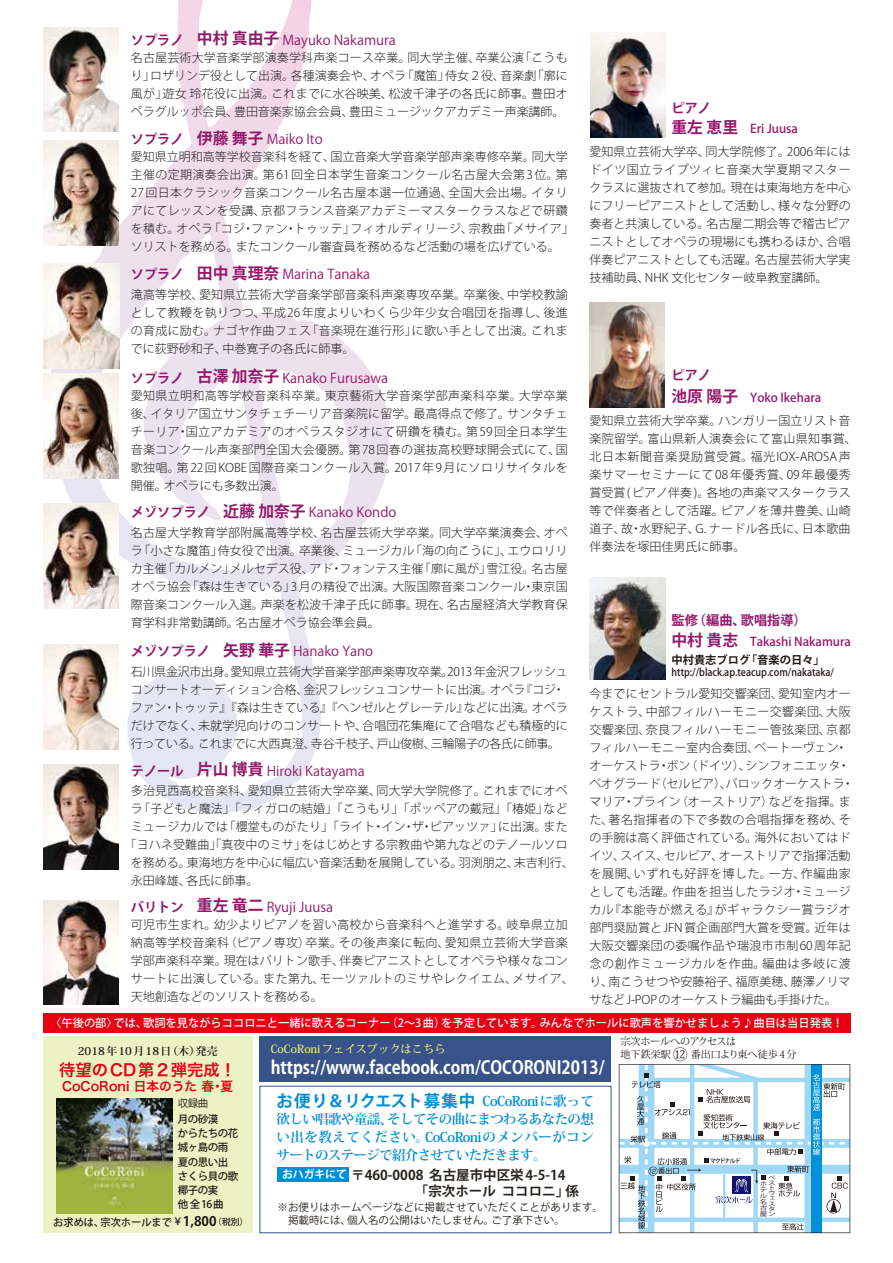
<style>
.page{position:relative;width:893px;height:1263px;background:#fff}
.page>*{position:absolute;margin:0;border:0;box-sizing:border-box;transform-origin:0 0}
.t1{font:700 18px "Koz Go Pro";color:#fff;scale:.9 1}
.t2{font:700 16.5px "Koz Go Pro";letter-spacing:-.005em;color:#008ed5}
.t3{font:16.35px "Hiragino Sans W6";color:#e60012}
.t4{font:13.5px "Koz Go Pro";color:#94186b}
.t5{font:700 13.5px/18px "Koz Min Pro";letter-spacing:-.05em;color:#008ed5;text-align:justify}
.t6{font:700 13.5px/16.5px "Koz Go Pro";color:#29251f}
.t7{font:700 13.2px "Koz Go Pro";color:#94186b}
.t8{font:12.75px "Hiragino Sans W6";color:#e60012}
.t9{font:300 12px/18px "Koz Go Pro";letter-spacing:.01em;color:#211e1d}
.t10{font:300 12px/18px "Koz Go Pro";letter-spacing:-.015em;color:#211e1d}
.t11{font:300 12px/18px "Koz Go Pro";letter-spacing:.03em;color:#211e1d}
.t12{font:500 12px "Koz Go Pro";color:#94186b}
.t13{font:500 11.25px "Koz Go Pro";color:#fff}
.t14{font:500 11.25px "Koz Min Pro";color:#fff680}
.t15{font:700 11.25px "Koz Go Pro";color:#221815}
.t16{font:700 10.8px "Koz Min Pro";color:#221815}
.t17{font:700 10.8px "Koz Go Pro";color:#fff}
.t18{font:10.5px/13.5px "Koz Go Pro";color:#29251f}
.t19{font:500 10.5px "Koz Go Pro";color:#221815;scale:.9 1}
.t20{font:500 10.5px/14.2px "Koz Go Pro";letter-spacing:-.05em;color:#221815}
.t21{font:10.5px "Koz Go Pro";color:#221815}
.t22{font:500 10.2px "Koz Go Pro";color:#221815}
.t23{font:10.05px/13px "Koz Min Pro";letter-spacing:-.005em;color:#221815}
.t24{font:6px/5.8px "Koz Go Pro";color:#221815;text-align:justify;scale:1.25 1}
.t25{font:500 6px "Koz Go Pro";letter-spacing:-.17em;color:#221815}
.t26{font:5.7px/5.1px "Koz Go Pro";color:#221815;scale:1.33 1}
.s1{font-weight:700;font-size:13.2px}
.s2{font-weight:700;font-size:15.75px}
.s3{font-weight:700;font-size:15.75px;color:#94186b}
.s4{font-weight:500;color:#94186b}
.s5{font-family:"Koz Min Pro";font-size:13.5px}
.s6{font-size:15px}
.s7{font-size:5.7px}
</style>
<div class="page">
<div style="left:44px;top:1037px;width:209px;height:196px;background:#edf2c5"></div>
<div style="left:260px;top:1037px;width:351px;height:45px;background:#385389"></div>
<div style="left:277px;top:1167px;width:72px;height:14px;background:#008ed5"></div>
<div style="left:260px;top:1086px;width:351px;height:147px;border:1px solid #385389"></div>
<svg style="left:87px;top:0;width:266px;height:572px"></svg>
<img style="left:56px;top:1099px;width:116px;height:115px">
<img style="left:589px;top:577px;width:77px;height:102px">
<img style="left:44px;top:264px;width:75px;height:104px">
<img style="left:44px;top:374px;width:75px;height:104px">
<img style="left:43px;top:644px;width:76px;height:105px">
<img style="left:43px;top:27px;width:76px;height:105px">
<img style="left:44px;top:141px;width:75px;height:104px">
<img style="left:43px;top:504px;width:76px;height:104px">
<img style="left:43px;top:900px;width:76px;height:105px">
<img style="left:43px;top:765px;width:76px;height:104px">
<img style="left:590px;top:33px;width:76px;height:104px">
<img style="left:589px;top:303px;width:76px;height:104px">
<div style="left:43px;top:1013px;width:808px;height:19px;background:#e60012"></div>
<svg style="left:621px;top:1066px;width:227px;height:165px"></svg>
<p class="t4" style="left:131px;top:31px;width:266px"><span class="s1">ソプラノ　</span><span class="s2">中村 真由子</span> Mayuko Nakamura</p>
<p class="t9" style="left:131px;top:48px;width:438px;text-align:justify">名古屋芸術大学音楽学部演奏学科声楽コース卒業。同大学主催、卒業公演「こうもり」ロザリンデ役として出演。各種演奏会や、オペラ「魔笛」侍女２役、音楽劇「廓に風が」遊女 玲花役に出演。これまでに水谷映美、松波千津子の各氏に師事。豊田オペラグルッポ会員、豊田音楽家協会会員、豊田ミュージックアカデミー声楽講師。</p>
<p class="t4" style="left:131px;top:130px;width:193px"><span class="s1">ソプラノ　</span><span class="s2">伊藤 舞子</span> Maiko Ito</p>
<p class="t9" style="left:131px;top:148px;width:444px">愛知県立明和高等学校音楽科を経て、国立音楽大学音楽学部声楽専修卒業。同大学主催の定期演奏会出演。第61回全日本学生音楽コンクール名古屋大会第3位。第27回日本クラシック音楽コンクール名古屋本選一位通過、全国大会出場。イタリアにてレッスンを受講、京都フランス音楽アカデミーマスタークラスなどで研鑽を積む。オペラ「コジ・ファン・トゥッテ」フィオルディリージ、宗教曲「メサイア」ソリストを務める。またコンクール審査員を務めるなど活動の場を広げている。</p>
<p class="t4" style="left:131px;top:265px;width:241px"><span class="s1">ソプラノ　</span><span class="s2">田中 真理奈</span> Marina Tanaka</p>
<p class="t9" style="left:131px;top:286px;width:438px;text-align:justify">滝高等学校、愛知県立芸術大学音楽学部音楽科声楽専攻卒業。卒業後、中学校教諭として教鞭を執りつつ、平成26年度よりいわくら少年少女合唱団を指導し、後進の育成に励む。ナゴヤ作曲フェス「音楽現在進行形」に歌い手として出演。これまでに荻野砂和子、中巻寛子の各氏に師事。</p>
<p class="t4" style="left:131px;top:369px;width:259px"><span class="s1">ソプラノ　</span><span class="s2">古澤 加奈子</span> Kanako Furusawa</p>
<p class="t9" style="left:131px;top:387px;width:439px;text-align:justify">愛知県立明和高等学校音楽科卒業。東京藝術大学音楽学部声楽科卒業。大学卒業後、イタリア国立サンタチェチーリア音楽院に留学。最高得点で修了。サンタチェチーリア・国立アカデミアのオペラスタジオにて研鑽を積む。第59回全日本学生音楽コンクール声楽部門全国大会優勝。第78回春の選抜高校野球開会式にて、国歌独唱。第22回KOBE国際音楽コンクール入賞。2017年9月にソロリサイタルを開催。オペラにも多数出演。</p>
<p class="t4" style="left:131px;top:503px;width:267px"><span class="s1">メゾソプラノ　</span><span class="s2">近藤 加奈子</span> Kanako Kondo</p>
<p class="t9" style="left:131px;top:524px;width:438px;text-align:justify">名古屋大学教育学部附属高等学校、名古屋芸術大学卒業。同大学卒業演奏会、オペラ「小さな魔笛」侍女役で出演。卒業後、ミュージカル「海の向こうに」、エウロリリカ主催「カルメン」メルセデス役、アド・フォンテス主催「廓に風が」雪江役。名古屋オペラ協会「森は生きている」3 月の精役で出演。大阪国際音楽コンクール・東京国際音楽コンクール入選。声楽を松波千津子氏に師事。現在、名古屋経済大学教育保育学科非常勤講師。名古屋オペラ協会準会員。</p>
<p class="t4" style="left:131px;top:643px;width:244px"><span class="s1">メゾソプラノ　</span><span class="s2">矢野 華子</span> Hanako Yano</p>
<p class="t10" style="left:131px;top:663px;width:438px">石川県金沢市出身。愛知県立芸術大学音楽学部声楽専攻卒業。2013年金沢フレッシュコンサートオーディション合格、金沢フレッシュコンサートに出演。オペラ『コジ・ファン・トゥッテ』『森は生きている』『ヘンゼルとグレーテル』などに出演。オペラだけでなく、未就学児向けのコンサートや、合唱団花集庵にて合唱なども積極的に行っている。これまでに大西真澄、寺谷千枝子、戸山俊樹、三輪陽子の各氏に師事。</p>
<p class="t4" style="left:131px;top:762px;width:235px"><span class="s1">テノール　</span><span class="s2">片山 博貴</span> Hiroki Katayama</p>
<p class="t9" style="left:131px;top:781px;width:444px">多治見西高校音楽科、愛知県立芸術大学卒業、同大学大学院修了。これまでにオペラ「子どもと魔法」「フィガロの結婚」「こうもり」「ポッペアの戴冠」「椿姫」などミュージカルでは「櫻堂ものがたり」「ライト・イン・ザ・ピアッツァ」に出演。また｢ヨハネ受難曲｣「真夜中のミサ」をはじめとする宗教曲や第九などのテノールソロを務める。東海地方を中心に幅広い音楽活動を展開している。羽渕朋之、末吉利行、永田峰雄、各氏に師事。</p>
<p class="t4" style="left:131px;top:898px;width:204px"><span class="s1">バリトン　</span><span class="s2">重左 竜二</span> Ryuji Juusa</p>
<p class="t11" style="left:131px;top:916px;width:444px">可児市生まれ。幼少よりピアノを習い高校から音楽科へと進学する。岐阜県立加納高等学校音楽科（ピアノ専攻）卒業。その後声楽に転向、愛知県立芸術大学音楽学部声楽科卒業。現在はバリトン歌手、伴奏ピアニストとしてオペラや様々なコンサートに出演している。また第九、モーツァルトのミサやレクイエム、メサイア、天地創造などのソリストを務める。</p>
<p class="t7" style="left:671px;top:99px;width:41px">ピアノ</p>
<p class="t9" style="left:589px;top:118px;width:263px;line-height:22.6px;text-indent:82px"><span class="s3">重左 恵里</span><span class="s4">　Eri Juusa<br></span>愛知県立芸術大学卒、同大学院修了。2006 年には</p>
<p class="t9" style="left:589px;top:161px;width:263px;text-align:justify">ドイツ国立ライプツィヒ音楽大学夏期マスタークラスに選抜されて参加。現在は東海地方を中心にフリーピアニストとして活動し、様々な分野の奏者と共演している。名古屋二期会等で稽古ピアニストとしてオペラの現場にも携わるほか、合唱伴奏ピアニストとしても活躍。名古屋芸術大学実技補助員、NHK 文化センター岐阜教室講師。</p>
<p class="t7" style="left:671px;top:367px;width:41px">ピアノ</p>
<p class="t12" style="left:671px;top:390px;width:151px"><span class="s2">池原 陽子</span>　Yoko Ikehara</p>
<p class="t9" style="left:589px;top:412px;width:269px">愛知県立芸術大学卒業。ハンガリー国立リスト音楽院留学。富山県新人演奏会にて富山県知事賞、北日本新聞音楽奨励賞受賞。福光IOX-AROSA声楽サマーセミナーにて08年優秀賞、09年最優秀賞受賞 ( ピアノ伴奏 )。各地の声楽マスタークラス等で伴奏者として活躍。ピアノを薄井豊美、山崎道子、故・水野紀子、G. ナードル各氏に、日本歌曲伴奏法を塚田佳男氏に師事。</p>
<p class="t7" style="left:671px;top:612px;width:137px">監修（編曲、歌唱指導）</p>
<p class="t12" style="left:671px;top:634px;width:181px"><span class="s2">中村 貴志</span>　Takashi Nakamura</p>
<p class="t15" style="left:671px;top:652px;width:155px">中村貴志ブログ「音楽の日々」</p>
<p class="t19" style="left:671px;top:666px;width:182px">http://black.ap.teacup.com/nakataka/</p>
<p class="t9" style="left:589px;top:684px;width:266px">今までにセントラル愛知交響楽団、愛知室内オーケストラ、中部フィルハーモニー交響楽団、大阪交響楽団、奈良フィルハーモニー管弦楽団、京都フィルハーモニー室内合奏団、ベートーヴェン・オーケストラ・ボン（ドイツ）、シンフォニエッタ・ベオグラード（セルビア）、バロックオーケストラ・マリア・プライン（オーストリア）などを指揮。また、著名指揮者の下で多数の合唱指揮を務め、その手腕は高く評価されている。海外においてはドイツ、スイス、セルビア、オーストリアで指揮活動を展開、いずれも好評を博した。一方、作編曲家としても活躍。作曲を担当したラジオ・ミュージカル『本能寺が燃える』がギャラクシー賞ラジオ部門奨励賞とJFN賞企画部門大賞を受賞。近年は大阪交響楽団の委嘱作品や瑞浪市市制60周年記念の創作ミュージカルを作曲。編曲は多岐に渡り、南こうせつや安藤裕子、福原美穂、藤澤ノリマサなどJ-POPのオーケストラ編曲も手掛けた。</p>
<p class="t13" style="left:50px;top:1015px;width:795px">〈午後の部〉では、歌詞を見ながらココロニと一緒に歌えるコーナー（2～3 曲）を予定しています。みんなでホールに歌声を響かせましょう♪曲目は当日発表！</p>
<p class="t16" style="left:78px;top:1043px;width:141px">2018年10月18日（木）発売</p>
<p class="t14" style="left:271px;top:1041px;width:176px">CoCoRoniフェイスブックはこちら</p>
<h3 class="t3" style="left:59px;top:1054px;width:179px">待望のCD第２弾完成！</h3>
<p class="t8" style="left:62px;top:1074px;width:173px">CoCoRoni 日本のうた 春・夏</p>
<p class="t21" style="left:178px;top:1097px;width:32px">収録曲</p>
<p class="t20" style="left:178px;top:1112px;width:62px">月の砂漠<br>からたちの花城ヶ島の雨夏の思い出さくら貝の歌椰子の実<br>他 全16曲</p>
<p class="t22" style="left:53px;top:1216px;width:197px">お求めは、宗次ホールまで￥<span class="s1">1,800</span><sup>（税別）</sup></p>
<h1 class="t1" style="left:271px;top:1056px;width:372px">https://www.facebook.com/COCORONI2013/</h1>
<h2 class="t2" style="left:277px;top:1090px;width:319px">お便り＆リクエスト 募集中 <span class="s5">CoCoRoniに歌って</span></h2>
<p class="t5" style="left:277px;top:1109px;width:319px">欲しい唱歌や童謡、そしてその曲にまつわるあなたの想い出を教えてください。CoCoRoniのメンバーがコンサートのステージで紹介させていただきます。</p>
<p class="t6" style="left:351px;top:1167px;width:229px">〒460-0008 名古屋市中区栄 4-5-14　　　　　 「宗次ホール ココロニ」係</p>
<p class="t17" style="left:282px;top:1167px;width:66px">おハガキにて</p>
<p class="t18" style="left:277px;top:1200px;width:327px">※お便りはホームページなどに掲載させていただくことがあります。　掲載時には、個人名の公開はいたしません。ご了承下さい。</p>
<p class="t23" style="left:621px;top:1035px;width:177px">宗次ホールへのアクセスは<br>地下鉄栄駅 <span class="s6">⑫</span> 番出口より東へ徒歩 4分</p>
<p class="t25" style="left:710px;top:1157px;width:32px">マクドナルド</p>
<p class="t26" style="left:768px;top:1176px;width:7px">ベストウェスタ</p>
<p class="t24" style="left:760px;top:1210px;width:14px">屋<span class="s7">ン</span></p>
<p class="t24" style="left:760px;top:1181px;width:7px">ホテル名古</p>
</div>
